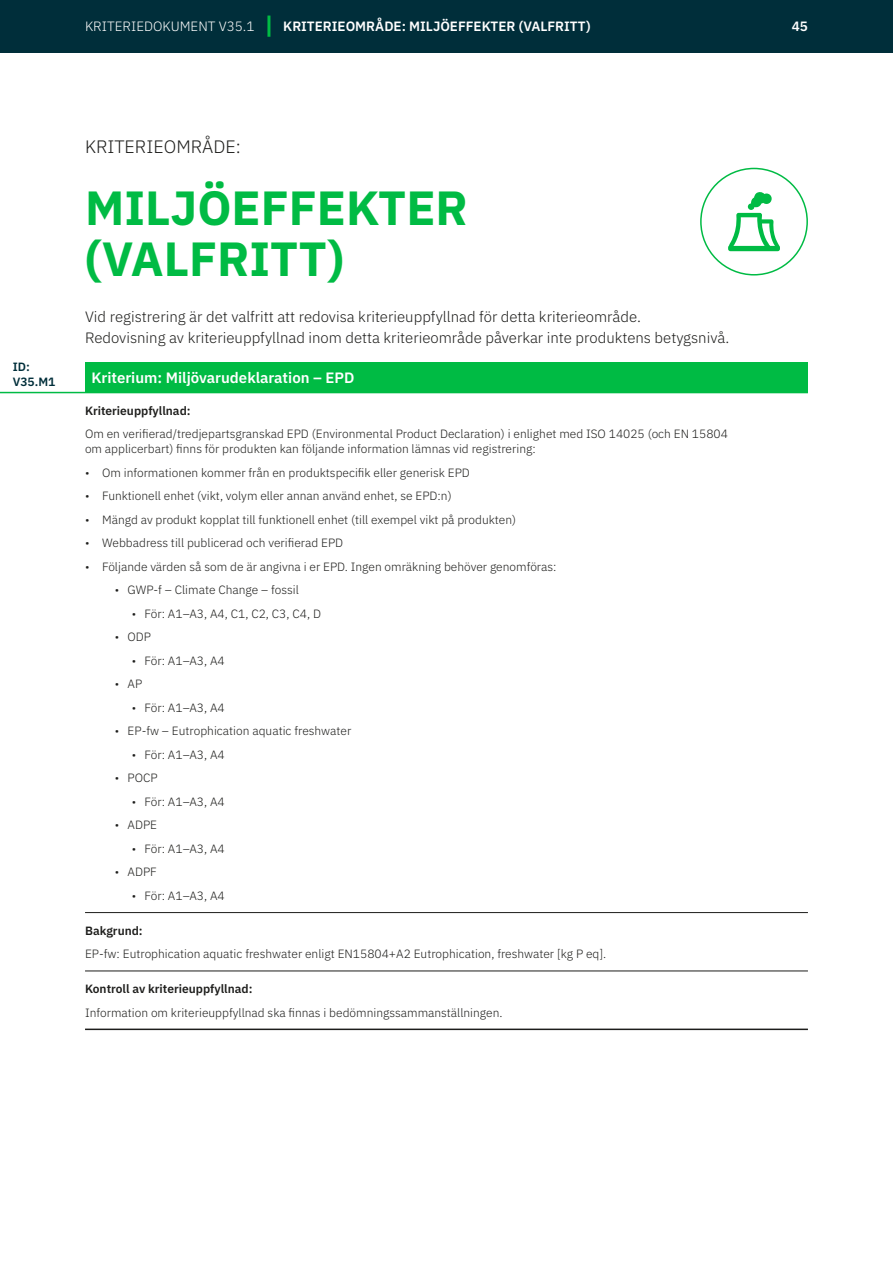
<style>
.page{position:relative;width:893px;height:1263px;background:#fff}
.page>*{position:absolute;margin:0;border:0;box-sizing:border-box;transform-origin:0 0}
.Kriterieområde_Cmall_TOC{font:700 48px/51px "IBM Plex Sans";color:#0b4}
.Kriterieområde_Cmall_TOC-2{font:300 18px "IBM Plex Sans";color:#1d1d1b}
.P_Kriterier{font:300 15px/21px "IBM Plex Sans";color:#1d1d1b}
.Kriterium{font:600 15px "IBM Plex Sans";color:#fff}
.t1{font:600 13.5px "IBM Plex Sans";color:#fff}
.t2{font:300 13.5px "IBM Plex Sans";color:#fff}
.P_Tabell{font:300 12px/15px "IBM Plex Sans";color:#1d1d1b}
.PL_N1_Tabell{font:300 12px "IBM Plex Sans";color:#1d1d1b}
.H1_Tabell{font:600 12px "IBM Plex Sans";color:#1d1d1b}
.ID_Marginal{font:600 12px/15px "IBM Plex Sans";color:#002e3a}
</style>
<div class="page">
<div style="left:0;top:0;width:893px;height:52px;background:#002e3a"></div>
<hr style="left:267px;top:16px;width:3px;height:21px;background:#0b4">
<div style="left:85px;top:362px;width:723px;height:31px;background:#0b4"></div>
<hr style="left:85px;top:1028px;width:723px;height:2px;background:#1d1d1b">
<hr style="left:0;top:392px;width:85px;height:1px;background:#0b4">
<hr style="left:85px;top:912px;width:723px;height:1px;background:#1d1d1b">
<hr style="left:85px;top:971px;width:723px;height:1px;background:#1d1d1b">
<div style="left:700px;top:168px;width:108px;height:108px;border:2px solid #0b4;border-radius:50%"></div>
<svg style="left:728px;top:192px;width:52px;height:59px"></svg>
<p class="t2" style="left:85px;top:16px;width:171px">KRITERIEDOKUMENT V35.1</p>
<p class="t1" style="left:283px;top:16px;width:309px">Kriterieområde: Miljöeffekter (Valfritt)</p>
<p class="t1" style="left:792px;top:16px;width:18px">45</p>
<p class="Kriterieområde_Cmall_TOC-2" style="left:85px;top:133px;width:157px">KRITERIEOMRÅDE:</p>
<p class="Kriterieområde_Cmall_TOC" style="left:85px;top:178px;width:384px">MILJÖEFFEKTER (VALFRITT)</p>
<h4 class="P_Kriterier" style="left:85px;top:305px;width:646px">Vid registrering är det valfritt att redovisa kriterieuppfyllnad för detta kriterieområde.<br>Redovisning av kriterieuppfyllnad inom detta kriterieområde påverkar inte produktens betygsnivå.</h4>
<h4 class="ID_Marginal" style="left:13px;top:358px;width:44px">ID:<br>V35.M1</h4>
<p class="Kriterium" style="left:91px;top:366px;width:245px">Kriterium: M iljövarudeklaration – EPD</p>
<p class="H1_Tabell" style="left:85px;top:401px;width:107px">Kriterieuppfyllnad:</p>
<p class="P_Tabell" style="left:85px;top:425px;width:644px">Om en verifierad/tredjepartsgranskad EPD (Environmental Product Declaration) i enlighet med ISO 14025 (och EN 15804 om applicerbart) finns för produkten kan följande information lämnas vid registrering:</p>
<p class="PL_N1_Tabell" style="left:85px;top:463px;width:386px">• Om informationen kommer från en produktspecifik eller generisk EPD</p>
<p class="PL_N1_Tabell" style="left:85px;top:487px;width:368px">• Funktionell enhet (vikt, volym eller annan använd enhet, se EPD:n)</p>
<p class="PL_N1_Tabell" style="left:85px;top:510px;width:433px">• Mängd av produkt kopplat till funktionell enhet (till exempel vikt på produkten)</p>
<p class="PL_N1_Tabell" style="left:85px;top:534px;width:260px">• Webbadress till publicerad och verifierad EPD</p>
<p class="PL_N1_Tabell" style="left:85px;top:557px;width:473px">• Följande värden så som de är angivna i er EPD. Ingen omräkning behöver genomföras:</p>
<p class="P_Tabell" style="left:115px;top:581px;width:186px">• GWP-f – Climate Change – fossil</p>
<p class="P_Tabell" style="left:132px;top:605px;width:191px">• För: A1–A3, A4, C1, C2, C3, C4, D</p>
<p class="P_Tabell" style="left:115px;top:628px;width:38px">• ODP</p>
<p class="P_Tabell" style="left:132px;top:652px;width:94px">• För: A1–A3, A4</p>
<p class="P_Tabell" style="left:115px;top:675px;width:29px">• AP</p>
<p class="P_Tabell" style="left:132px;top:699px;width:94px">• För: A1–A3, A4</p>
<p class="P_Tabell" style="left:115px;top:722px;width:238px">• EP-fw – Eutrophication aquatic freshwater</p>
<p class="P_Tabell" style="left:132px;top:746px;width:94px">• För: A1–A3, A4</p>
<p class="P_Tabell" style="left:115px;top:769px;width:44px">• POCP</p>
<p class="P_Tabell" style="left:132px;top:793px;width:94px">• För: A1–A3, A4</p>
<p class="P_Tabell" style="left:115px;top:816px;width:44px">• ADPE</p>
<p class="P_Tabell" style="left:132px;top:840px;width:94px">• För: A1–A3, A4</p>
<p class="P_Tabell" style="left:115px;top:863px;width:44px">• ADPF</p>
<p class="P_Tabell" style="left:132px;top:887px;width:94px">• För: A1–A3, A4</p>
<p class="H1_Tabell" style="left:85px;top:921px;width:59px">Bakgrund:</p>
<p class="P_Tabell" style="left:85px;top:945px;width:523px">EP-fw: Eutrophication aquatic freshwater enligt EN15804+A2 Eutrophication, freshwater [kg P eq].</p>
<p class="H1_Tabell" style="left:85px;top:979px;width:169px">Kontroll av kriterieuppfyllnad:</p>
<p class="P_Tabell" style="left:85px;top:1004px;width:419px">Information om kriterieuppfyllnad ska finnas i bedömningssammanställningen.</p>
</div>
